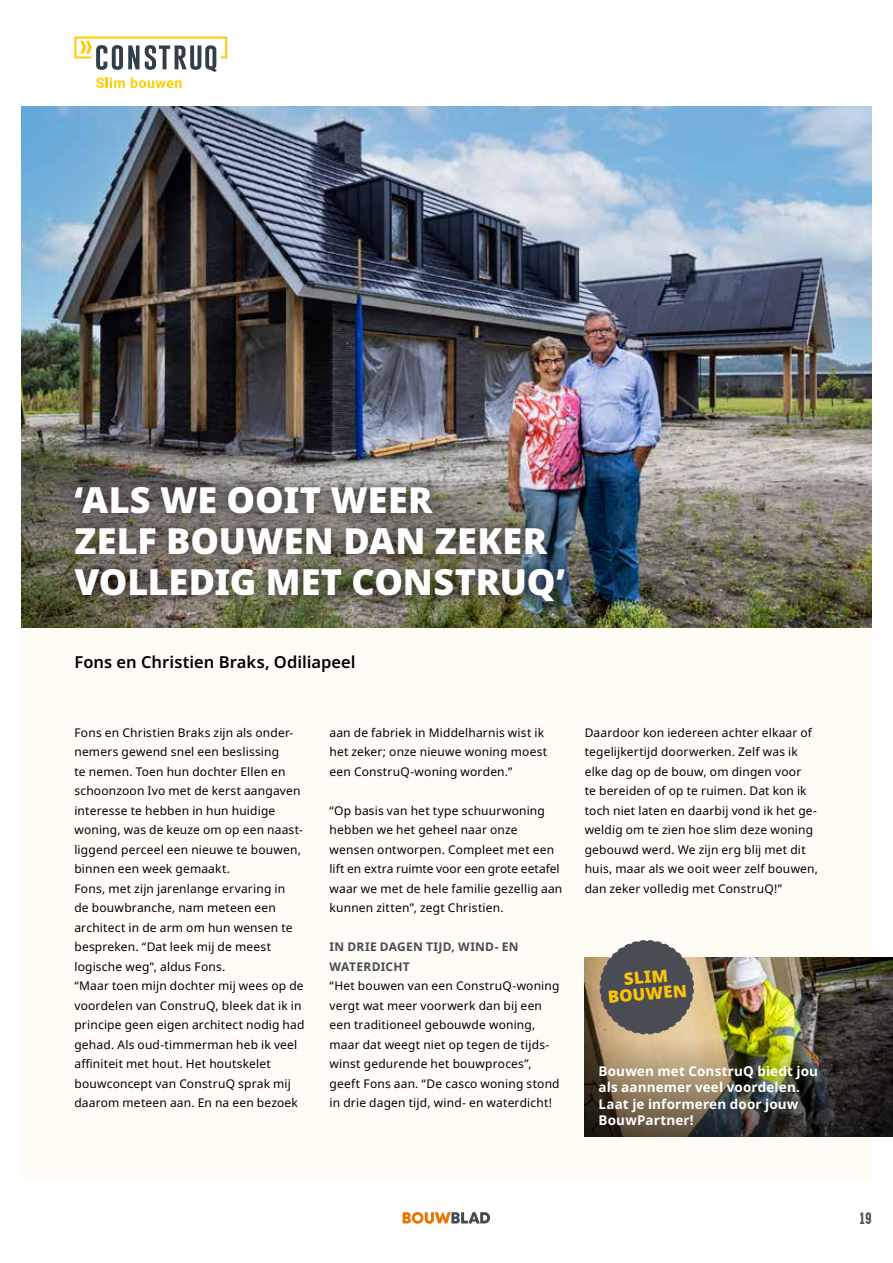
<style>
.page{position:relative;width:893px;height:1263px;background:#fff}
.page>*{position:absolute;margin:0;border:0;box-sizing:border-box;transform-origin:0 0}
.t1{font:900 36px/41.2px "Noto Sans";color:#fff}
.t2{font:900 16.95px/17px "Noto Sans";color:#fdc407;text-align:center}
.t3{font:600 16.5px "Noto Sans";letter-spacing:.005em;color:#000}
.t4{font:15px "High Voltage Rough";color:#4a4c53}
.t5{font:700 13.5px/16.5px "Noto Sans";letter-spacing:.01em;color:#fff}
.t6{font:12px/19.5px "Noto Sans";letter-spacing:.015em;color:#000}
.t7{font:700 12px/19.5px "Noto Sans";letter-spacing:.02em;color:#494b52}
</style>
<div class="page">
<svg style="left:403px;top:1212px;width:87px;height:12px"></svg>
<div style="left:21px;top:139px;width:851px;height:1040px;background:#fffcf6"></div>
<img style="left:585px;top:958px;width:308px;height:76px">
<img style="left:21px;top:106px;width:851px;height:521px">
<div style="left:61px;top:471px;width:518px;height:146px;background:#000;opacity:.62"></div>
<svg style="left:74px;top:37px;width:153px;height:51px"></svg>
<img style="left:585px;top:1034px;width:308px;height:103px">
<svg style="left:598px;top:940px;width:97px;height:95px;background:#716d6b"></svg>
<h1 class="t1" style="left:74px;top:480px;width:492px">‘ALS WE OOIT WEER<br>ZELF BOUWEN DAN ZEKER<br>VOLLEDIG MET CONSTRUQ’</h1>
<h3 class="t3" style="left:74px;top:653px;width:283px">Fons en Christien Braks, Odiliapeel</h3>
<p class="t6" style="left:74px;top:723px;width:232px">Fons en Christien Braks zijn als onder&shy;nemers gewend snel een beslissing<br>te nemen. Toen hun dochter Ellen en schoonzoon Ivo met de kerst aangaven interesse te hebben in hun huidige woning, was de keuze om op een naast&shy;liggend perceel een nieuwe te bouwen, binnen een week gemaakt.<br>Fons, met zijn jarenlange ervaring in<br>de bouwbranche, nam meteen een architect in de arm om hun wensen te bespreken. “Dat leek mij de meest logische weg”, aldus Fons.<br>“Maar toen mijn dochter mij wees op de voordelen van ConstruQ, bleek dat ik in principe geen eigen architect nodig had gehad. Als oud-timmerman heb ik veel affiniteit met hout. Het houtskelet bouwconcept van ConstruQ sprak mij daarom meteen aan. En na een bezoek</p>
<p class="t6" style="left:330px;top:723px;width:219px">aan de fabriek in Middelharnis wist ik het zeker; onze nieuwe woning moest een ConstruQ-woning worden.”</p>
<p class="t6" style="left:330px;top:801px;width:234px">“Op basis van het type schuurwoning hebben we het geheel naar onze wensen ontworpen. Compleet met een lift en extra ruimte voor een grote eetafel waar we met de hele familie gezellig aan kunnen zitten”, zegt Christien.</p>
<p class="t7" style="left:330px;top:937px;width:191px">IN DRIE DAGEN TIJD, WIND- EN<br>WATERDICHT</p>
<p class="t6" style="left:330px;top:976px;width:232px">“Het bouwen van een ConstruQ-woning vergt wat meer voorwerk dan bij een een traditioneel gebouwde woning, maar dat weegt niet op tegen de tijds&shy;winst gedurende het bouwproces”, geeft Fons aan. “De casco woning stond in drie dagen tijd, wind- en waterdicht!</p>
<p class="t6" style="left:585px;top:723px;width:235px">Daardoor kon iedereen achter elkaar of tegelijkertijd doorwerken. Zelf was ik elke dag op de bouw, om dingen voor<br>te bereiden of op te ruimen. Dat kon ik toch niet laten en daarbij vond ik het ge&shy;weldig om te zien hoe slim deze woning gebouwd werd. We zijn erg blij met dit huis, maar als we ooit weer zelf bouwen, dan zeker volledig met ConstruQ!”</p>
<h2 class="t2" style="left:606px;top:972px;width:81px;rotate:-5deg">SLIM<br>BOUWEN</h2>
<p class="t5" style="left:598px;top:1063px;width:221px">Bouwen met ConstruQ biedt jou als aannemer veel voordelen.<br>Laat je informeren door jouw<br>BouwPartner!</p>
<p class="t4" style="left:860px;top:1210px;width:14px">19</p>
</div>
